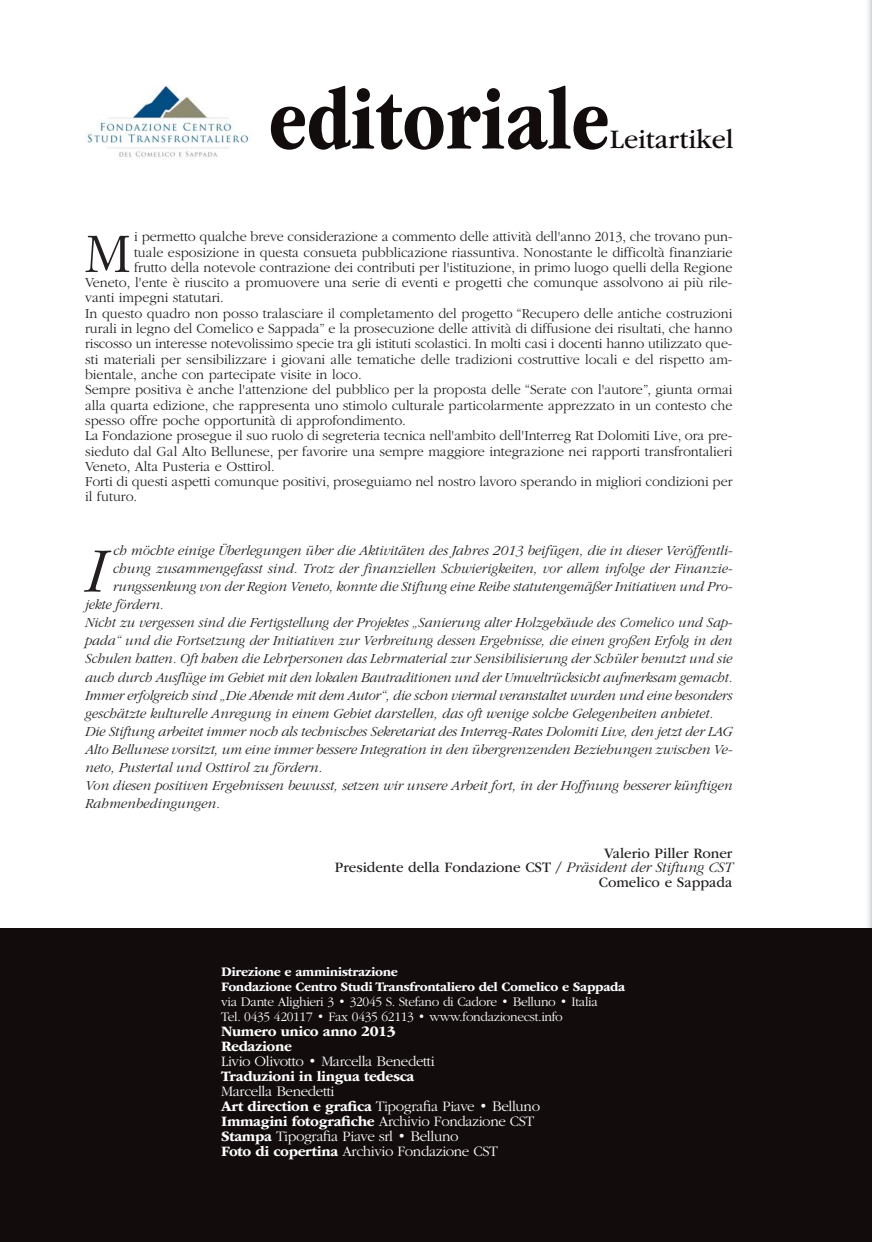
<style>
.page{position:relative;width:872px;height:1242px;background:#fff}
.page>*{position:absolute;margin:0;border:0;box-sizing:border-box;transform-origin:0 0}
.t1{font:700 condensed 90px "ITC Garamond Std";color:#120c0d}
.t2{font:italic 300 65.55px "ITC Garamond Std";color:#231f20}
.t3{font:300 57.9px "ITC Garamond Std";color:#231f20}
.t4{font:27.9px "ITC Garamond Std";color:#120c0d}
.t5{font:300 15px/15px "ITC Garamond Std";letter-spacing:-.025em;color:#fff}
.t6{font:15px/14.4px "ITC Garamond Std";color:#231f20;text-align:right}
.t7{font:700 15px/15px "ITC Garamond Std";letter-spacing:-.025em;color:#fff}
.t8{font:300 14.4px "ITC Garamond Std";color:#231f20}
.t9{font:italic 300 14.4px "ITC Garamond Std";color:#231f20}
.t10{font:italic 300 14.4px "ITC Garamond Std";color:#231f20;scale:.96 1}
.t11{font:300 13.5px/15px "ITC Garamond Std";letter-spacing:-.025em;color:#fff}
.t12{font:700 13.5px/15px "ITC Garamond Std";letter-spacing:-.025em;color:#fff}
.s1{font-weight:300;font-style:italic}
.s2{font-weight:700}
</style>
<div class="page">
<img style="left:868px;top:0;width:3px;height:928px">
<hr style="left:871px;top:0;width:1px;height:1242px;background:#bce0f1">
<div style="left:0;top:928px;width:872px;height:314px;background:#120c0d"></div>
<img style="left:85px;top:85px;width:164px;height:72px">
<h1 class="t1" style="left:269px;top:65px;width:342px">editoriale</h1>
<h3 class="t4" style="left:610px;top:128px;width:125px">Leitartikel</h3>
<h3 class="t3" style="left:85px;top:231px;width:47px">M</h3>
<p class="t8" style="left:134px;top:231px;width:600px">i permetto qualche breve considerazione a commento delle attività dell'anno 2013, che trovano pun-</p>
<p class="t8" style="left:134px;top:246px;width:600px">tuale esposizione in questa consueta pubblicazione riassuntiva. Nonostante le difficoltà finanziarie</p>
<p class="t8" style="left:134px;top:262px;width:600px">frutto della notevole contrazione dei contributi per l'istituzione, in primo luogo quelli della Regione</p>
<p class="t8" style="left:85px;top:277px;width:649px">Veneto, l'ente è riuscito a promuovere una serie di eventi e progetti che comunque assolvono ai più rile-</p>
<p class="t8" style="left:85px;top:292px;width:140px">vanti impegni statutari.</p>
<p class="t8" style="left:85px;top:308px;width:649px">In questo quadro non posso tralasciare il completamento del progetto “Recupero delle antiche costruzioni</p>
<p class="t8" style="left:85px;top:323px;width:649px">rurali in legno del Comelico e Sappada” e la prosecuzione delle attività di diffusione dei risultati, che hanno</p>
<p class="t8" style="left:85px;top:338px;width:649px">riscosso un interesse notevolissimo specie tra gli istituti scolastici. In molti casi i docenti hanno utilizzato que-</p>
<p class="t8" style="left:85px;top:353px;width:649px">sti materiali per sensibilizzare i giovani alle tematiche delle tradizioni costruttive locali e del rispetto am-</p>
<p class="t8" style="left:85px;top:369px;width:278px">bientale, anche con partecipate visite in loco.</p>
<p class="t8" style="left:85px;top:384px;width:649px">Sempre positiva è anche l'attenzione del pubblico per la proposta delle “Serate con l'autore”, giunta ormai</p>
<p class="t8" style="left:85px;top:399px;width:649px">alla quarta edizione, che rappresenta uno stimolo culturale particolarmente apprezzato in un contesto che</p>
<p class="t8" style="left:85px;top:415px;width:322px">spesso offre poche opportunità di approfondimento.</p>
<p class="t8" style="left:85px;top:430px;width:649px">La Fondazione prosegue il suo ruolo di segreteria tecnica nell'ambito dell'Interreg Rat Dolomiti Live, ora pre-</p>
<p class="t8" style="left:85px;top:445px;width:649px">sieduto dal Gal Alto Bellunese, per favorire una sempre maggiore integrazione nei rapporti transfrontalieri</p>
<p class="t8" style="left:85px;top:461px;width:191px">Veneto, Alta Pusteria e Osttirol.</p>
<p class="t8" style="left:85px;top:476px;width:649px">Forti di questi aspetti comunque positivi, proseguiamo nel nostro lavoro sperando in migliori condizioni per</p>
<p class="t8" style="left:85px;top:491px;width:54px">il futuro.</p>
<h2 class="t2" style="left:85px;top:546px;width:21px">I</h2>
<p class="t9" style="left:113px;top:545px;width:621px">ch möchte einige Überlegungen über die Aktivitäten des Jahres 2013 beifügen, die in dieser Veröffentli-</p>
<p class="t9" style="left:113px;top:563px;width:621px">chung zusammengefasst sind. Trotz der finanziellen Schwierigkeiten, vor allem infolge der Finanzie-</p>
<p class="t10" style="left:113px;top:581px;width:647px">rungssenkung von der Region Veneto, konnte die Stiftung eine Reihe statutengemäßer Initiativen und Pro-</p>
<p class="t10" style="left:85px;top:599px;width:83px">jekte fördern.</p>
<p class="t10" style="left:85px;top:617px;width:676px">Nicht zu vergessen sind die Fertigstellung der Projektes „Sanierung alter Holzgebäude des Comelico und Sap-</p>
<p class="t10" style="left:85px;top:635px;width:676px">pada“ und die Fortsetzung der Initiativen zur Verbreitung dessen Ergebnisse, die einen großen Erfolg in den</p>
<p class="t10" style="left:85px;top:653px;width:675px">Schulen hatten. Oft haben die Lehrpersonen das Lehrmaterial zur Sensibilisierung der Schüler benutzt und sie</p>
<p class="t10" style="left:85px;top:671px;width:676px">auch durch Ausflüge im Gebiet mit den lokalen Bautraditionen und der Umweltrücksicht aufmerksam gemacht.</p>
<p class="t9" style="left:85px;top:689px;width:649px">Immer erfolgreich sind „Die Abende mit dem Autor“, die schon viermal veranstaltet wurden und eine besonders</p>
<p class="t9" style="left:85px;top:707px;width:629px">geschätzte kulturelle Anregung in einem Gebiet darstellen, das oft wenige solche Gelegenheiten anbietet.</p>
<p class="t9" style="left:85px;top:725px;width:649px">Die Stiftung arbeitet immer noch als technisches Sekretariat des Interreg-Rates Dolomiti Live, den jetzt der LAG</p>
<p class="t9" style="left:85px;top:743px;width:649px">Alto Bellunese vorsitzt, um eine immer bessere Integration in den übergrenzenden Beziehungen zwischen Ve-</p>
<p class="t9" style="left:85px;top:761px;width:239px">neto, Pustertal und Osttirol zu fördern.</p>
<p class="t9" style="left:85px;top:779px;width:649px">Von diesen positiven Ergebnissen bewusst, setzen wir unsere Arbeit fort, in der Hoffnung besserer künftigen</p>
<p class="t9" style="left:85px;top:797px;width:136px">Rahmenbedingungen.</p>
<p class="t6" style="left:335px;top:846px;width:399px">Valerio Piller Roner<br>Presidente della Fondazione CST / <span class="s1">Präsident der Stiftung CST<br></span>Comelico e Sappada</p>
<p class="t12" style="left:221px;top:965px;width:405px">Direzione e amministrazione<br>Fondazione Centro Studi Transfrontaliero del Comelico e Sappada</p>
<p class="t11" style="left:221px;top:995px;width:378px">via Dante Alighieri 3 • 32045 S. Stefano di Cadore • Belluno • Italia<br>Tel. 0435 420117 • Fax 0435 62113 • www.fondazionecst.info</p>
<p class="t7" style="left:221px;top:1025px;width:176px">Numero unico anno 2013<br>Redazione</p>
<p class="t5" style="left:221px;top:1055px;width:215px">Livio Olivotto • Marcella Benedetti</p>
<p class="t7" style="left:221px;top:1070px;width:195px">Traduzioni in lingua tedesca</p>
<p class="t5" style="left:221px;top:1085px;width:320px">Marcella Benedetti<br><span class="s2">Art direction e grafica</span> Tipografia Piave • Belluno <span class="s2">Immagini fotografiche</span> Archivio Fondazione CST <span class="s2">Stampa</span> Tipografia Piave srl • Belluno<br><span class="s2">Foto di copertina</span> Archivio Fondazione CST</p>
</div>
